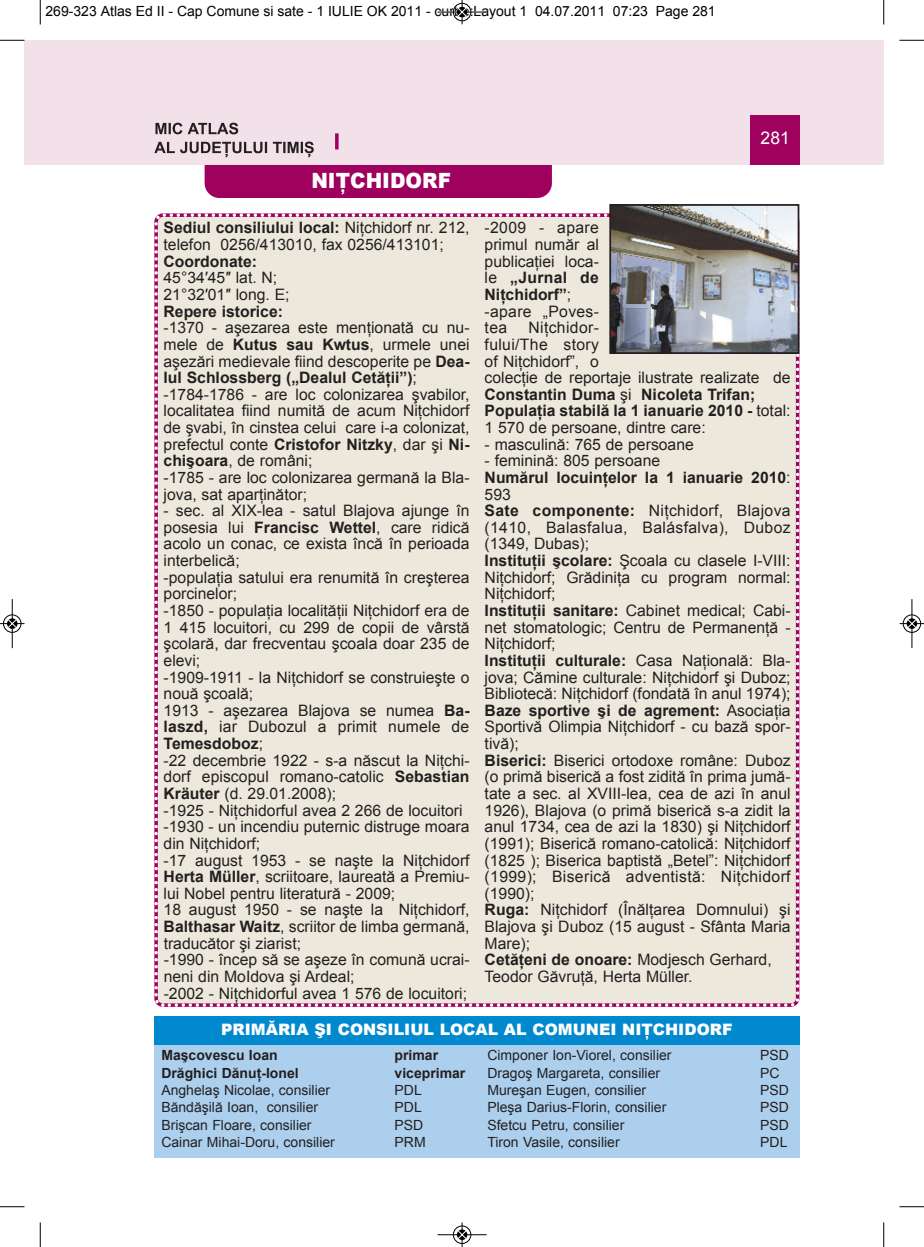
<style>
.page{position:relative;width:924px;height:1247px;background:#fff}
.page>*{position:absolute;margin:0;border:0;box-sizing:border-box;transform-origin:0 0}
.t1{font:900 21px "Arial";color:#fff;scale:.95 1}
.t2{font:17.5px "Arial";color:#fff}
.t3{font:15.75px/16.6px "Arial";color:#231f20}
.t4{font:900 15.75px "Arial";color:#fff}
.t5{font:700 15.75px "Arial";color:#231f20}
.t6{font:14px "Arial";color:#231f20}
.t7{font:14px "Arial";color:#000}
.t8{font:700 14px "Arial";color:#231f20}
.s1{font-weight:700}
</style>
<div class="page">
<div style="left:205px;top:135px;width:347px;height:63px;background:#9e015e;border-radius:15px"></div>
<div style="left:40px;top:40px;width:844px;height:124px;background:#f3e1e9"></div>
<div style="left:750px;top:115px;width:50px;height:49px;background:#9e015e"></div>
<svg style="left:335px;top:133px;width:4px;height:16px"></svg>
<div style="left:24px;top:40px;width:16px;height:124px;background:#f3e1e9"></div>
<svg style="left:155px;top:123px;width:83px;height:11px"></svg>
<svg style="left:154px;top:142px;width:160px;height:15px"></svg>
<div style="left:154px;top:211px;width:646px;height:796px;background:#ece9dc"></div>
<svg style="left:161px;top:1003px;width:4px;height:3px"></svg>
<div style="left:154px;top:1042px;width:645px;height:114px;background:#accfed"></div>
<div style="left:154px;top:1016px;width:645px;height:29px;background:#0089cf"></div>
<img style="left:612px;top:207px;width:184px;height:144px">
<div style="left:609px;top:204px;width:190px;height:150px;border:2px solid #231f20"></div>
<svg style="left:40px;top:0;width:1px;height:24px"></svg>
<svg style="left:0;top:40px;width:24px;height:1px"></svg>
<svg style="left:883px;top:0;width:1px;height:24px"></svg>
<svg style="left:899px;top:40px;width:25px;height:1px"></svg>
<svg style="left:40px;top:1222px;width:1px;height:24px"></svg>
<svg style="left:0;top:1206px;width:24px;height:1px"></svg>
<svg style="left:883px;top:1222px;width:1px;height:24px"></svg>
<svg style="left:899px;top:1206px;width:25px;height:1px"></svg>
<hr style="left:438px;top:12px;width:48px;height:1px;background:#000">
<div style="left:453px;top:3px;width:18px;height:18px;border:1px solid #000;border-radius:50%"></div>
<svg style="left:458px;top:0;width:8px;height:24px"></svg>
<hr style="left:438px;top:1234px;width:48px;height:1px;background:#000">
<div style="left:453px;top:1225px;width:18px;height:18px;border:1px solid #000;border-radius:50%"></div>
<svg style="left:458px;top:1222px;width:8px;height:24px"></svg>
<div style="left:3px;top:614px;width:19px;height:19px;border:1px solid #fff;border-radius:50%"></div>
<hr style="left:12px;top:599px;width:1px;height:49px;background:#000">
<div style="left:3px;top:614px;width:18px;height:18px;border:1px solid #000;border-radius:50%"></div>
<svg style="left:0;top:619px;width:24px;height:9px"></svg>
<div style="left:902px;top:614px;width:19px;height:19px;border:1px solid #fff;border-radius:50%"></div>
<hr style="left:911px;top:599px;width:1px;height:49px;background:#000">
<div style="left:903px;top:614px;width:18px;height:18px;border:1px solid #000;border-radius:50%"></div>
<svg style="left:900px;top:619px;width:24px;height:9px"></svg>
<p class="t7" style="left:46px;top:3px;width:672px">269-323 Atlas Ed II - Cap Comune si sate - 1 IULIE OK 2011 - curbe:Layout 1 04.07.2011 07:23 Page 281</p>
<p class="t2" style="left:760px;top:128px;width:31px">281</p>
<h1 class="t1" style="left:311px;top:165px;width:149px">NIŢCHIDORF</h1>
<p class="t3" style="left:164px;top:220px;width:307px"><span class="s1">Sediul consiliului local:</span> Niţchidorf nr. 212, telefon 0256/413010, fax 0256/413101;</p>
<p class="t5" style="left:164px;top:252px;width:95px">Coordonate:</p>
<p class="t3" style="left:164px;top:269px;width:128px">45°34′45″ lat. N;<br>21°32′01″ long. E;</p>
<p class="t5" style="left:164px;top:302px;width:121px">Repere istorice:</p>
<p class="t3" style="left:164px;top:319px;width:307px">-1370 - aşezarea este menţionată cu nu&shy;mele de <span class="s1">Kutus sau Kwtus</span>, urmele unei aşezări medievale fiind descoperite pe <span class="s1">Dea&shy;lul Schlossberg („Dealul Cetăţii”)</span>; -1784-1786 - are loc colonizarea şvabilor, localitatea fiind numită de acum Niţchidorf de şvabi, în cinstea celui care i-a colonizat, prefectul conte <span class="s1">Cristofor Nitzky</span>, dar şi <span class="s1">Ni&shy;chişoara</span>, de români;<br>-1785 - are loc colonizarea germană la Bla&shy;jova, sat aparţinător;</p>
<p class="t3" style="left:164px;top:502px;width:308px">- sec. al XIX-lea - satul Blajova ajunge în posesia lui <span class="s1">Francisc Wettel</span>, care ridică acolo un conac, ce exista încă în perioada interbelică;<br>-populaţia satului era renumită în creşterea porcinelor;<br>-1850 - populaţia localităţii Niţchidorf era de 1 415 locuitori, cu 299 de copii de vârstă şcolară, dar frecventau şcoala doar 235 de elevi;<br>-1909-1911 - la Niţchidorf se construieşte o nouă şcoală;<br>1913 - aşezarea Blajova se numea <span class="s1">Ba&shy;laszd,</span> iar Dubozul a primit numele de <span class="s1">Temesdoboz</span>;<br>-22 decembrie 1922 - s-a născut la Niţchi&shy;dorf episcopul romano-catolic <span class="s1">Sebastian Kräuter</span> (d. 29.01.2008);<br>-1925 - Niţchidorful avea 2 266 de locuitori -1930 - un incendiu puternic distruge moara din Niţchidorf;<br>-17 august 1953 - se naşte la Niţchidorf <span class="s1">Herta Müller</span>, scriitoare, laureată a Premiu&shy;lui Nobel pentru literatură - 2009;<br>18 august 1950 - se naşte la Niţchidorf, <span class="s1">Balthasar Waitz</span>, scriitor de limba germană, traducător şi ziarist;<br>-1990 - încep să se aşeze în comună ucrai&shy;neni din MoIdova şi Ardeal;<br>-2002 - Niţchidorful avea 1 576 de locuitori;</p>
<p class="t3" style="left:485px;top:220px;width:116px">-2009 - apare primul număr al publicaţiei loca&shy;le <span class="s1">„Jurnal de<br>Niţchidorf”</span>; -apare „Poves&shy;tea</p>
<p class="t3" style="left:485px;top:319px;width:307px;text-indent:44px">Niţchidor-<br>fului/The story<br>of Niţchidorf”, o<br>colecţie de reportaje ilustrate realizate de<br><span class="s1">Constantin Duma</span> şi <span class="s1">Nicoleta Trifan;<br>Populaţia stabilă la 1 ianuarie 2010 -</span> total:<br>1 570 de persoane, dintre care:</p>
<p class="t3" style="left:485px;top:436px;width:211px">- masculină: 765 de persoane</p>
<p class="t3" style="left:485px;top:452px;width:307px">- feminină: 805 persoane<br><span class="s1">Numărul locuinţelor la 1 ianuarie 2010</span>:<br>593<br><span class="s1">Sate componente:</span> Niţchidorf, Blajova (1410, Balasfalua, Balásfalva), Duboz (1349, Dubas);<br><span class="s1">Instituţii şcolare:</span> Şcoala cu clasele I-VIII:<br>Niţchidorf; Grădiniţa cu program normal:<br>Niţchidorf;<br><span class="s1">Instituţii sanitare:</span> Cabinet medical; Cabi&shy;net stomatologic; Centru de Permanenţă - Niţchidorf;<br><span class="s1">Instituţii culturale:</span> Casa Naţională: Bla&shy;jova; Cămine culturale: Niţchidorf şi Duboz; Bibliotecă: Niţchidorf (fondată în anul 1974); <span class="s1">Baze sportive şi de agrement:</span> Asociaţia Sportivă Olimpia Niţchidorf - cu bază spor&shy;tivă);<br><span class="s1">Biserici:</span> Biserici ortodoxe române: Duboz (o primă biserică a fost zidită în prima jumă&shy;tate a sec. al XVIII-lea, cea de azi în anul 1926), Blajova (o primă biserică s-a zidit la anul 1734, cea de azi la 1830) şi Niţchidorf (1991); Biserică romano-catolică: Niţchidorf (1825 ); Biserica baptistă „Betel”: Niţchidorf (1999); Biserică adventistă: Niţchidorf (1990);<br><span class="s1">Ruga:</span> Niţchidorf (Înălţarea Domnului) şi Blajova şi Duboz (15 august - Sfânta Maria Mare);<br><span class="s1">Cetăţeni de onoare:</span> Modjesch Gerhard, Teodor Găvruţă, Herta Müller.</p>
<p class="t4" style="left:221px;top:1017px;width:513px">PRIMĂRIA ŞI CONSILIUL LOCAL AL COMUNEI NIŢCHIDORF</p>
<p class="t8" style="left:161px;top:1047px;width:118px">Maşcovescu Ioan</p>
<p class="t8" style="left:394px;top:1047px;width:45px">primar</p>
<p class="t8" style="left:161px;top:1064px;width:139px">Drăghici Dănuţ-Ionel</p>
<p class="t8" style="left:394px;top:1064px;width:72px">viceprimar</p>
<p class="t6" style="left:161px;top:1082px;width:170px">Anghelaş Nicolae, consilier</p>
<p class="t6" style="left:394px;top:1082px;width:29px">PDL</p>
<p class="t6" style="left:161px;top:1099px;width:158px">Băndăşilă Ioan, consilier</p>
<p class="t6" style="left:394px;top:1099px;width:29px">PDL</p>
<p class="t6" style="left:161px;top:1116px;width:152px">Brişcan Floare, consilier</p>
<p class="t6" style="left:394px;top:1116px;width:30px">PSD</p>
<p class="t6" style="left:161px;top:1134px;width:175px">Cainar Mihai-Doru, consilier</p>
<p class="t6" style="left:395px;top:1134px;width:33px">PRM</p>
<p class="t6" style="left:487px;top:1047px;width:186px">Cimponer Ion-Viorel, consilier</p>
<p class="t6" style="left:760px;top:1047px;width:30px">PSD</p>
<p class="t6" style="left:487px;top:1064px;width:174px">Dragoş Margareta, consilier</p>
<p class="t6" style="left:760px;top:1064px;width:21px">PC</p>
<p class="t6" style="left:487px;top:1082px;width:160px">Mureşan Eugen, consilier</p>
<p class="t6" style="left:760px;top:1082px;width:30px">PSD</p>
<p class="t6" style="left:487px;top:1099px;width:180px">Pleşa Darius-Florin, consilier</p>
<p class="t6" style="left:760px;top:1099px;width:30px">PSD</p>
<p class="t6" style="left:487px;top:1116px;width:138px">Sfetcu Petru, consilier</p>
<p class="t6" style="left:760px;top:1116px;width:30px">PSD</p>
<p class="t6" style="left:487px;top:1134px;width:134px">Tiron Vasile, consilier</p>
<p class="t6" style="left:760px;top:1134px;width:29px">PDL</p>
</div>
